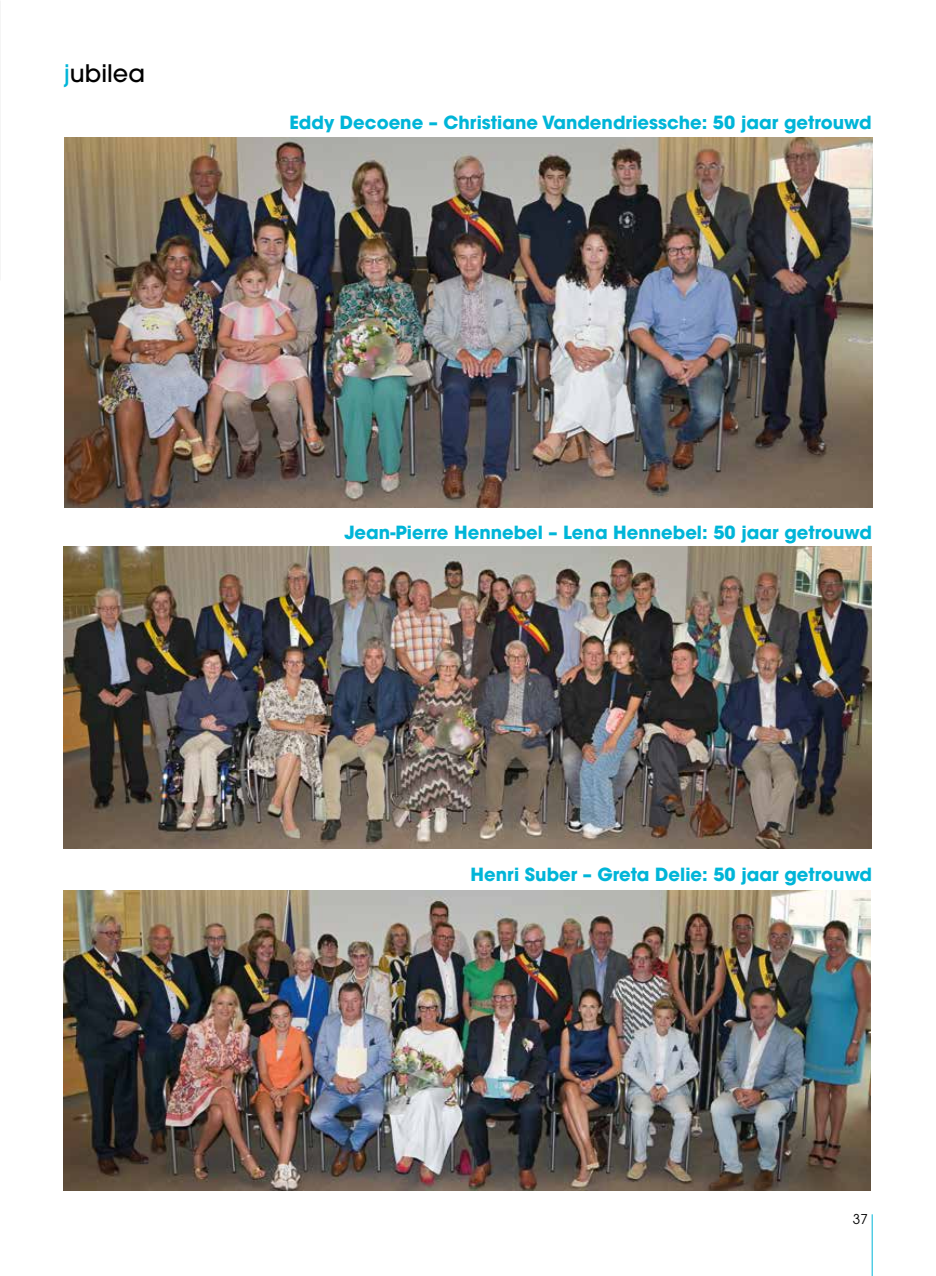
<style>
.page{position:relative;width:936px;height:1276px;background:#fff}
.page>*{position:absolute;margin:0;border:0;box-sizing:border-box;transform-origin:0 0}
.t1{font:500 24px "ITC Avant Garde Pro";color:#000}
.t2{font:700 18px "ITC Avant Garde Pro";color:#00b5d8}
.t3{font:13.5px "ITC Avant Garde Pro";color:#000}
.s1{color:#00b5d8}
</style>
<div class="page">
<img style="left:64px;top:890px;width:806px;height:301px">
<img style="left:64px;top:547px;width:807px;height:302px">
<img style="left:64px;top:137px;width:808px;height:370px">
<hr style="left:871px;top:1214px;width:1px;height:62px;background:#00b5d8">
<h1 class="t1" style="left:64px;top:57px;width:83px"><span class="s1">j</span>ubilea</h1>
<p class="t2" style="left:289px;top:110px;width:584px">Eddy Decoene – Christiane Vandendriessche: 50 jaar getrouwd</p>
<p class="t2" style="left:344px;top:520px;width:529px">Jean-Pierre Hennebel – Lena Hennebel: 50 jaar getrouwd</p>
<p class="t2" style="left:470px;top:862px;width:403px">Henri Suber – Greta Delie: 50 jaar getrouwd</p>
<p class="t3" style="left:852px;top:1211px;width:16px">37</p>
</div>
